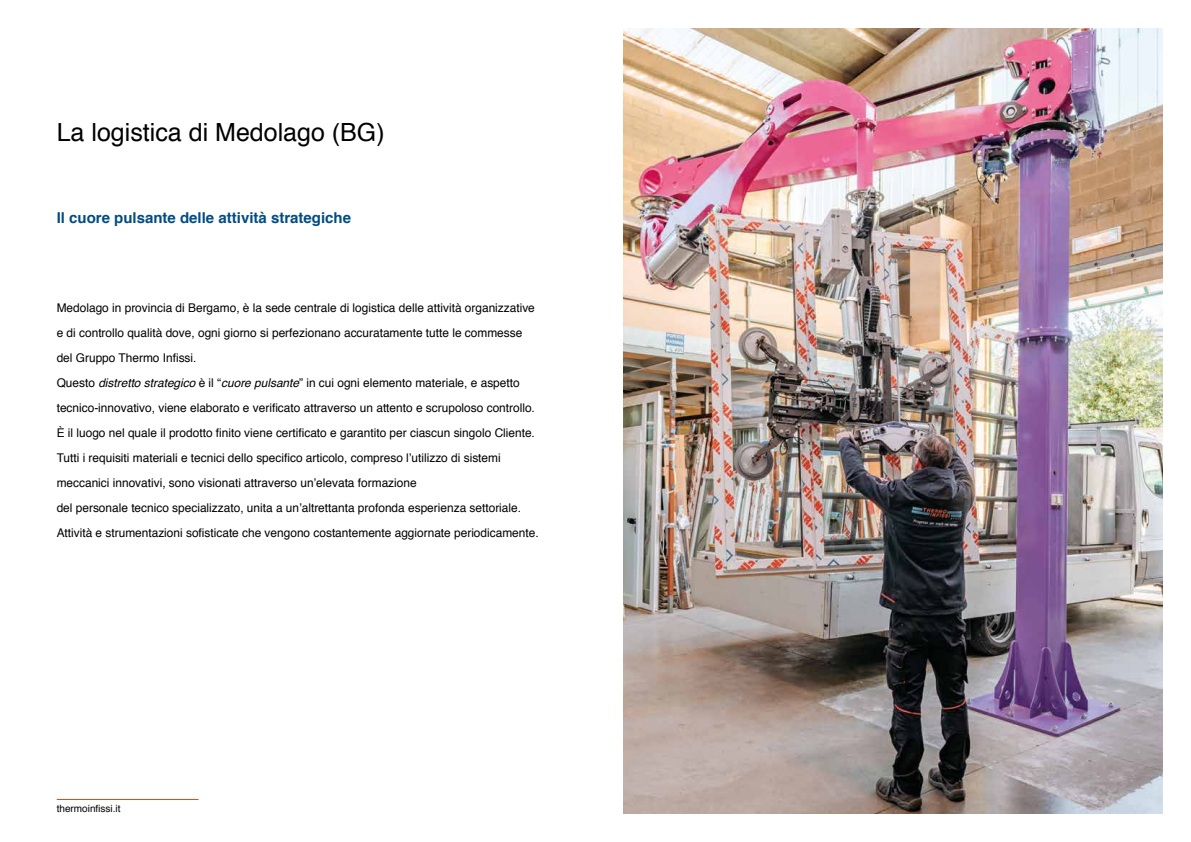
<style>
.page{position:relative;width:1191px;height:842px;background:#fff}
.page>*{position:absolute;margin:0;border:0;box-sizing:border-box;transform-origin:0 0}
.t1{font:25px "Helvetica";color:#000}
.t2{font:700 15px "Helvetica";color:#004c84}
.t3{font:12px/25px "Helvetica";color:#000}
.t4{font:10px "Helvetica";color:#000}
.s1{font-style:italic}
</style>
<div class="page">
<hr style="left:57px;top:799px;width:141px;height:1px;background:#e24912">
<img style="left:624px;top:28px;width:538px;height:786px">
<h1 class="t1" style="left:57px;top:113px;width:329px">La logistica di Medolago (BG)</h1>
<p class="t2" style="left:57px;top:206px;width:296px">Il cuore pulsante delle attività strategiche</p>
<p class="t3" style="left:57px;top:296px;width:483px">Medolago in provincia di Bergamo, è la sede centrale di logistica delle attività organizzative e di controllo qualità dove, ogni giorno si perfezionano accuratamente tutte le commesse del Gruppo Thermo Infissi.<br>Questo <span class="s1">distretto strategico</span> è il “<span class="s1">cuore pulsante</span>” in cui ogni elemento materiale, e aspetto tecnico-innovativo, viene elaborato e verificato attraverso un attento e scrupoloso controllo.<br>È il luogo nel quale il prodotto finito viene certificato e garantito per ciascun singolo Cliente.<br>Tutti i requisiti materiali e tecnici dello specifico articolo, compreso l’utilizzo di sistemi meccanici innovativi, sono visionati attraverso un’elevata formazione<br>del personale tecnico specializzato, unita a un’altrettanta profonda esperienza settoriale.<br>Attività e strumentazioni sofisticate che vengono costantemente aggiornate periodicamente.</p>
<p class="t4" style="left:57px;top:800px;width:65px">thermoinfissi.it</p>
</div>
